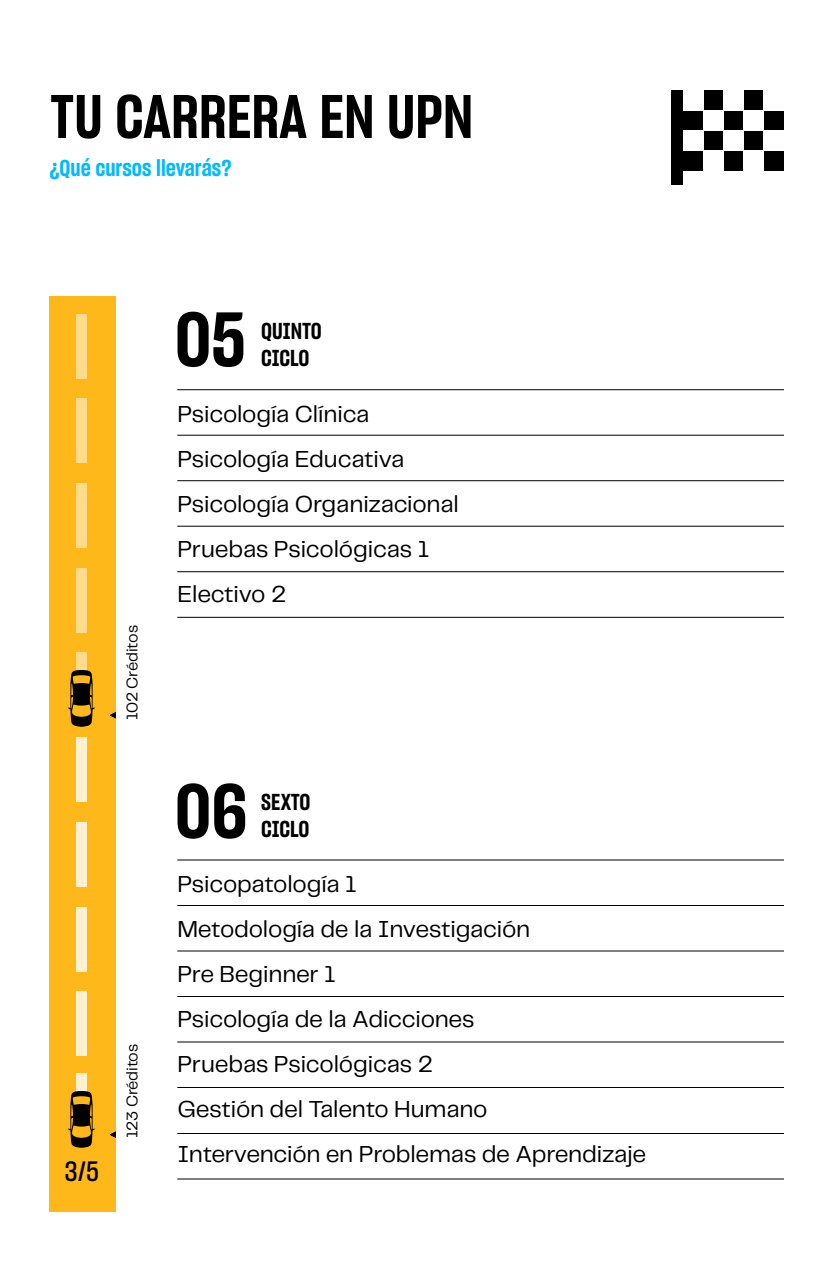
<style>
.page{position:relative;width:834px;height:1262px;background:#fff}
.page>*{position:absolute;margin:0;border:0;box-sizing:border-box;transform-origin:0 0}
.t1{font:75px "Sharp Grotesk Semi Bold 15";color:#000}
.t2{font:60px "Sharp Grotesk Semi Bold 15";color:#000}
.t3{font:27.5px "Sharp Grotesk Medium 15";color:#000}
.t4{font:24px/45px "PP Telegraf";letter-spacing:-.01em;color:#000}
.t5{font:22.5px/27px "Sharp Grotesk Semi Bold 15";letter-spacing:-.01em;color:#000}
.t6{font:22.5px "Sharp Grotesk Semi Bold 15";color:#00b9ff}
.t7{font:16px "PP Telegraf";letter-spacing:-.01em;color:#000}
</style>
<div class="page">
<div style="left:49px;top:296px;width:67px;height:916px;background:#ffb819"></div>
<svg style="left:110px;top:712px;width:6px;height:6px"></svg>
<svg style="left:109px;top:1131px;width:7px;height:7px"></svg>
<div style="left:76px;top:737px;width:11px;height:65px;background:#fff0d1"></div>
<div style="left:76px;top:822px;width:11px;height:65px;background:#fff0d1"></div>
<div style="left:76px;top:907px;width:11px;height:64px;background:#fff0d1"></div>
<div style="left:76px;top:991px;width:11px;height:65px;background:#fff0d1"></div>
<div style="left:76px;top:1074px;width:11px;height:20px;background:#fff0d1"></div>
<div style="left:76px;top:568px;width:11px;height:65px;background:#ffdb8b"></div>
<div style="left:76px;top:653px;width:11px;height:20px;background:#ffdb8b"></div>
<div style="left:76px;top:399px;width:11px;height:64px;background:#ffdb8b"></div>
<div style="left:76px;top:483px;width:11px;height:65px;background:#ffdb8b"></div>
<div style="left:76px;top:314px;width:11px;height:65px;background:#ffdb8b"></div>
<div style="left:703px;top:90px;width:20px;height:20px;background:#000"></div>
<div style="left:744px;top:90px;width:20px;height:20px;background:#000"></div>
<div style="left:683px;top:110px;width:20px;height:20px;background:#000"></div>
<div style="left:723px;top:110px;width:21px;height:20px;background:#000"></div>
<div style="left:764px;top:110px;width:20px;height:20px;background:#000"></div>
<div style="left:703px;top:130px;width:20px;height:20px;background:#000"></div>
<div style="left:744px;top:130px;width:20px;height:20px;background:#000"></div>
<div style="left:683px;top:150px;width:20px;height:20px;background:#000"></div>
<div style="left:723px;top:150px;width:21px;height:20px;background:#000"></div>
<div style="left:764px;top:150px;width:20px;height:20px;background:#000"></div>
<div style="left:671px;top:90px;width:12px;height:94px;background:#000"></div>
<svg style="left:68px;top:670px;width:27px;height:57px"></svg>
<svg style="left:68px;top:1091px;width:27px;height:57px"></svg>
<hr style="left:177px;top:435px;width:607px;height:1px;background:#000">
<hr style="left:177px;top:571px;width:607px;height:1px;background:#000">
<hr style="left:177px;top:389px;width:607px;height:1px;background:#000">
<hr style="left:177px;top:480px;width:607px;height:1px;background:#000">
<hr style="left:177px;top:526px;width:607px;height:1px;background:#000">
<hr style="left:177px;top:617px;width:607px;height:1px;background:#000">
<hr style="left:177px;top:1041px;width:607px;height:1px;background:#000">
<hr style="left:177px;top:859px;width:607px;height:1px;background:#000">
<hr style="left:177px;top:950px;width:607px;height:1px;background:#000">
<hr style="left:177px;top:996px;width:607px;height:1px;background:#000">
<hr style="left:177px;top:905px;width:607px;height:1px;background:#000">
<hr style="left:177px;top:1087px;width:607px;height:1px;background:#000">
<hr style="left:177px;top:1133px;width:607px;height:1px;background:#000">
<hr style="left:177px;top:1178px;width:607px;height:1px;background:#000">
<h2 class="t2" style="left:50px;top:75px;width:425px">TU CARRERA EN UPN</h2>
<p class="t6" style="left:49px;top:152px;width:184px">¿Qué cursos llevarás?</p>
<h1 class="t1" style="left:175px;top:287px;width:72px">05</h1>
<p class="t5" style="left:261px;top:317px;width:62px">QUINTO<br>CICLO</p>
<p class="t7" style="left:121px;top:720px;width:97px;rotate:-90deg">102 Créditos</p>
<p class="t3" style="left:65px;top:1152px;width:36px">3/5</p>
<p class="t7" style="left:121px;top:1138px;width:96px;rotate:-90deg">123 Créditos</p>
<p class="t4" style="left:177px;top:391px;width:283px">Psicología Clínica<br>Psicología Educativa<br>Psicología Organizacional<br>Pruebas Psicológicas 1<br>Electivo 2</p>
<h1 class="t1" style="left:175px;top:759px;width:74px">06</h1>
<p class="t5" style="left:261px;top:787px;width:51px">SEXTO<br>CICLO</p>
<p class="t4" style="left:177px;top:861px;width:470px">Psicopatología 1<br>Metodología de la Investigación<br>Pre Beginner 1<br>Psicología de la Adicciones<br>Pruebas Psicológicas 2<br>Gestión del Talento Humano<br>Intervención en Problemas de Aprendizaje</p>
</div>
